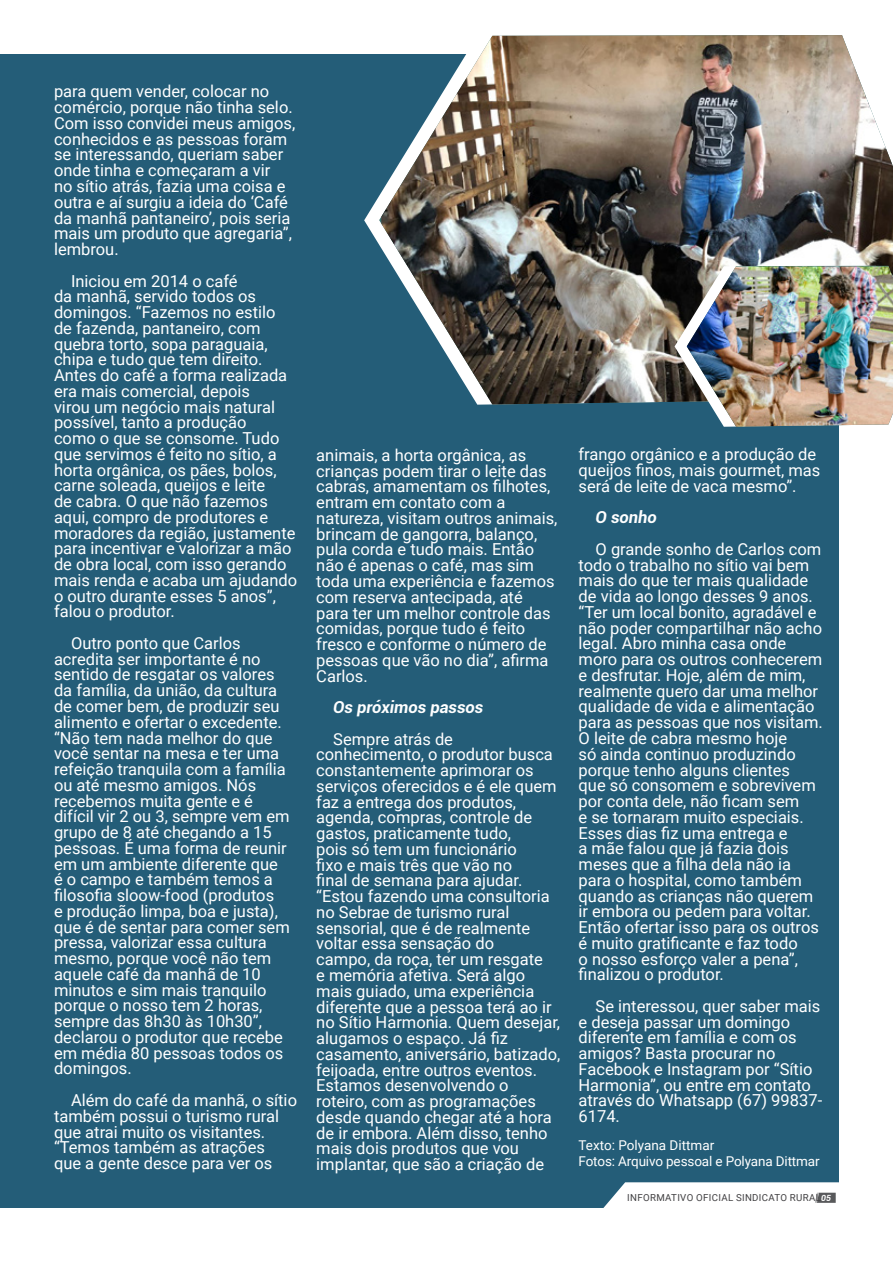
<style>
.page{position:relative;width:893px;height:1263px;background:#fff}
.page>*{position:absolute;margin:0;border:0;box-sizing:border-box;transform-origin:0 0}
.t1{font:16.5px/15.8px "Roboto";color:#fff}
.t2{font:italic 700 16.5px "Roboto";color:#fff}
.t3{font:13.5px/15.8px "Roboto";letter-spacing:-.01em;color:#fff}
.t4{font:9.6px "Roboto";letter-spacing:.035em;color:#414042}
.s1{font-weight:700;font-style:italic;font-size:8.55px;color:#fff}
</style>
<div class="page">
<div style="left:0;top:55px;width:839px;height:1153px;background:#245d78"></div>
<svg style="left:603px;top:1182px;width:236px;height:26px;background:#ecf0f1"></svg>
<img style="left:381px;top:35px;width:512px;height:369px">
<svg style="left:675px;top:266px;width:12px;height:138px;background:#55514b"></svg>
<img style="left:687px;top:266px;width:206px;height:161px">
<p class="t1" style="left:54px;top:83px;width:243px">para quem vender, colocar no comércio, porque não tinha selo.<br>Com isso convidei meus amigos, conhecidos e as pessoas foram se interessando, queriam saber onde tinha e começaram a vir<br>no sítio atrás, fazia uma coisa e outra e aí surgiu a ideia do ‘Café da manhã pantaneiro’, pois seria mais um produto que agregaria”, lembrou.</p>
<p class="t1" style="left:54px;top:272px;width:245px;text-indent:17px">Iniciou em 2014 o café<br>da manhã, servido todos os domingos. “Fazemos no estilo de fazenda, pantaneiro, com quebra torto, sopa paraguaia, chipa e tudo que tem direito.<br>Antes do café a forma realizada era mais comercial, depois<br>virou um negócio mais natural possível, tanto a produção<br>como o que se consome. Tudo que servimos é feito no sítio, a horta orgânica, os pães, bolos, carne soleada, queijos e leite<br>de cabra. O que não fazemos aqui, compro de produtores e moradores da região, justamente para incentivar e valorizar a mão de obra local, com isso gerando mais renda e acaba um ajudando o outro durante esses 5 anos”, falou o produtor.</p>
<p class="t1" style="left:54px;top:635px;width:237px;text-indent:17px">Outro ponto que Carlos acredita ser importante é no sentido de resgatar os valores da família, da união, da cultura de comer bem, de produzir seu alimento e ofertar o excedente. “Não tem nada melhor do que você sentar na mesa e ter uma refeição tranquila com a família ou até mesmo amigos. Nós recebemos muita gente e é difícil vir 2 ou 3, sempre vem em grupo de 8 até chegando a 15 pessoas. É uma forma de reunir em um ambiente diferente que é o campo e também temos a filosofia sloow-food (produtos<br>e produção limpa, boa e justa), que é de sentar para comer sem pressa, valorizar essa cultura mesmo, porque você não tem aquele café da manhã de 10 minutos e sim mais tranquilo porque o nosso tem 2 horas, sempre das 8h30 às 10h30”, declarou o produtor que recebe em média 80 pessoas todos os domingos.</p>
<p class="t1" style="left:54px;top:1091px;width:245px;text-indent:17px">Além do café da manhã, o sítio também possui o turismo rural que atrai muito os visitantes. “Temos também as atrações<br>que a gente desce para ver os</p>
<p class="t1" style="left:316px;top:447px;width:243px">animais, a horta orgânica, as crianças podem tirar o leite das cabras, amamentam os filhotes, entram em contato com a natureza, visitam outros animais, brincam de gangorra, balanço, pula corda e tudo mais. Então não é apenas o café, mas sim toda uma experiência e fazemos com reserva antecipada, até para ter um melhor controle das comidas, porque tudo é feito fresco e conforme o número de pessoas que vão no dia”, afirma<br>Carlos.</p>
<p class="t2" style="left:333px;top:695px;width:152px">Os próximos passos</p>
<p class="t1" style="left:316px;top:730px;width:246px;text-indent:17px">Sempre atrás de conhecimento, o produtor busca constantemente aprimorar os serviços oferecidos e é ele quem faz a entrega dos produtos, agenda, compras, controle de gastos, praticamente tudo,<br>pois só tem um funcionário<br>fixo e mais três que vão no<br>final de semana para ajudar. “Estou fazendo uma consultoria no Sebrae de turismo rural sensorial, que é de realmente voltar essa sensação do<br>campo, da roça, ter um resgate<br>e memória afetiva. Será algo mais guiado, uma experiência diferente que a pessoa terá ao ir no Sítio Harmonia. Quem desejar, alugamos o espaço. Já fiz casamento, aniversário, batizado, feijoada, entre outros eventos.<br>Estamos desenvolvendo o roteiro, com as programações desde quando chegar até a hora de ir embora. Além disso, tenho mais dois produtos que vou implantar, que são a criação de</p>
<p class="t1" style="left:579px;top:446px;width:243px">frango orgânico e a produção de queijos finos, mais gourmet, mas será de leite de vaca mesmo”.</p>
<p class="t2" style="left:596px;top:506px;width:63px">O sonho</p>
<p class="t1" style="left:579px;top:540px;width:246px;text-indent:17px">O grande sonho de Carlos com todo o trabalho no sítio vai bem mais do que ter mais qualidade de vida ao longo desses 9 anos. “Ter um local bonito, agradável e não poder compartilhar não acho legal. Abro minha casa onde moro para os outros conhecerem e desfrutar. Hoje, além de mim, realmente quero dar uma melhor qualidade de vida e alimentação para as pessoas que nos visitam.<br>O leite de cabra mesmo hoje<br>só ainda continuo produzindo porque tenho alguns clientes<br>que só consomem e sobrevivem por conta dele, não ficam sem<br>e se tornaram muito especiais.<br>Esses dias fiz uma entrega e<br>a mãe falou que já fazia dois meses que a filha dela não ia para o hospital, como também quando as crianças não querem ir embora ou pedem para voltar.<br>Então ofertar isso para os outros é muito gratificante e faz todo<br>o nosso esforço valer a pena”, finalizou o produtor.</p>
<p class="t1" style="left:579px;top:997px;width:245px;text-indent:17px">Se interessou, quer saber mais e deseja passar um domingo diferente em família e com os amigos? Basta procurar no<br>Facebook e Instagram por “Sítio<br>Harmonia”, ou entre em contato através do Whatsapp (67) 99837-<br>6174.</p>
<p class="t3" style="left:579px;top:1137px;width:243px">Texto: Polyana Dittmar<br>Fotos: Arquivo pessoal e Polyana Dittmar</p>
<p class="t4" style="left:627px;top:1191px;width:205px">INFORMATIVO OFICIAL SINDICATO RURAL <span class="s1">05</span></p>
</div>
